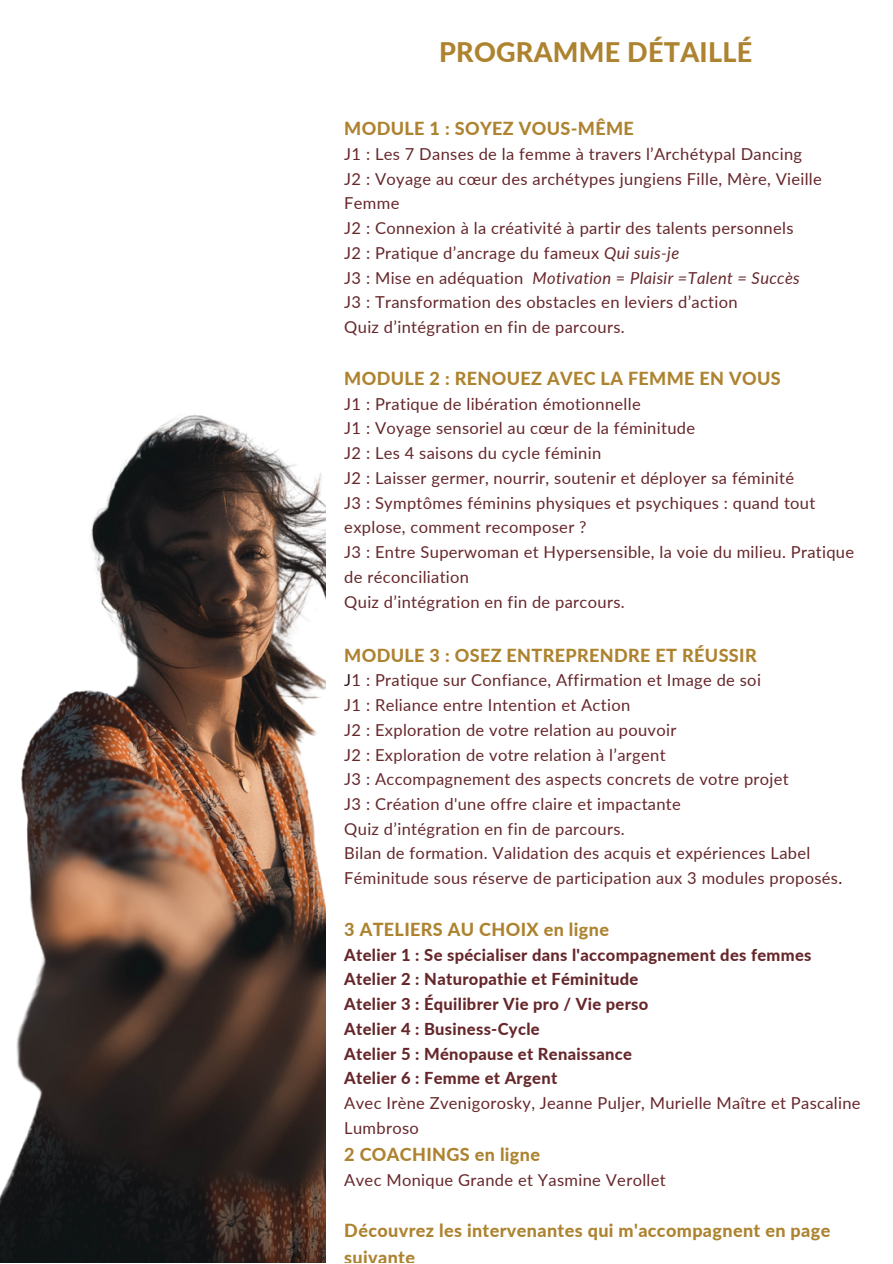
<style>
.page{position:relative;width:893px;height:1264px;background:#fff}
.page>*{position:absolute;margin:0;border:0;box-sizing:border-box;transform-origin:0 0}
.t1{font:800 27px "Lato";letter-spacing:.01em;color:#ad8330}
.t2{font:800 18px/27px "Lato";letter-spacing:.02em;color:#ad8330}
.t3{font:16.5px/24.8px "Lato";letter-spacing:.02em;color:#66272b}
.t4{font:800 16.5px "Lato";letter-spacing:.02em;color:#66272b}
.t5{font:italic 16.5px "Lato";letter-spacing:.02em;color:#66272b}
.s1{font-style:italic}
.s2{font-style:normal}
.s3{color:#321518}
</style>
<div class="page">
<img style="left:0;top:415px;width:325px;height:847px">
<p class="t1" style="left:439px;top:35px;width:315px">PROGRAMME DÉTAILLÉ</p>
<p class="t2" style="left:344px;top:115px;width:291px">MODULE 1 : SOYEZ VOUS-MÊME</p>
<p class="t3" style="left:344px;top:141px;width:459px">J1 : Les 7 Danses de la femme à travers l’Archétypal Dancing</p>
<p class="t3" style="left:344px;top:166px;width:479px">J2 : Voyage au cœur des archétypes jungiens Fille, Mère, Vieille<br>Femme</p>
<p class="t3" style="left:344px;top:215px;width:450px">J2 : Connexion à la créativité à partir des talents personnels</p>
<p class="t3" style="left:344px;top:240px;width:336px">J2 : Pratique d’ancrage du fameux <span class="s1">Qui suis-je</span></p>
<p class="t5" style="left:344px;top:267px;width:457px"><span class="s2">J3 : Mise en adéquation</span> Motivation <span class="s2">=</span> Plaisir =Talent = Succès</p>
<p class="t3" style="left:344px;top:290px;width:395px">J3 : Transformation des obstacles en leviers d’action</p>
<p class="t3" style="left:344px;top:314px;width:282px">Quiz d’intégration en fin de parcours.</p>
<p class="t2" style="left:344px;top:364px;width:438px">MODULE 2 : RENOUEZ AVEC LA FEMME EN VOUS</p>
<p class="t3" style="left:344px;top:391px;width:298px">J1 : Pratique de libération émotionnelle</p>
<p class="t3" style="left:344px;top:415px;width:352px">J1 : Voyage sensoriel au cœur de la féminitude</p>
<p class="t3" style="left:344px;top:440px;width:258px">J2 : Les 4 saisons du cycle féminin</p>
<p class="t3" style="left:344px;top:465px;width:451px">J2 : Laisser germer, nourrir, soutenir et déployer sa féminité</p>
<p class="t3" style="left:344px;top:490px;width:472px">J3 : Symptômes féminins physiques et psychiques : quand tout explose, comment recomposer ?</p>
<p class="t3" style="left:344px;top:539px;width:511px">J3 : Entre Superwoman et Hypersensible, la voie du milieu. Pratique de réconciliation</p>
<p class="t3" style="left:344px;top:588px;width:282px">Quiz d’intégration en fin de parcours.</p>
<p class="t2" style="left:344px;top:641px;width:414px">MODULE 3 : OSEZ ENTREPRENDRE ET RÉUSSIR</p>
<p class="t3" style="left:344px;top:667px;width:418px"><span class="s3">J</span>1 : Pratique sur Confiance, Affirmation et Image de soi</p>
<p class="t3" style="left:344px;top:692px;width:287px">J1 : Reliance entre Intention et Action</p>
<p class="t3" style="left:344px;top:717px;width:333px">J2 : Exploration de votre relation au pouvoir</p>
<p class="t3" style="left:344px;top:741px;width:323px">J2 : Exploration de votre relation à l’argent</p>
<p class="t3" style="left:344px;top:766px;width:446px">J3 : Accompagnement des aspects concrets de votre projet</p>
<p class="t3" style="left:344px;top:791px;width:338px">J3 : Création d'une offre claire et impactante</p>
<p class="t3" style="left:344px;top:816px;width:282px">Quiz d’intégration en fin de parcours.</p>
<p class="t3" style="left:344px;top:840px;width:499px">Bilan de formation. Validation des acquis et expériences Label<br>Féminitude sous réserve de participation aux 3 modules proposés<span class="s3">.</span></p>
<p class="t2" style="left:344px;top:915px;width:266px">3 ATELIERS AU CHOIX en ligne</p>
<p class="t4" style="left:344px;top:944px;width:468px">Atelier 1 : Se spécialiser dans l'accompagnement des femmes</p>
<p class="t4" style="left:344px;top:969px;width:295px">Atelier 2 : Naturopathie et Féminitude</p>
<p class="t4" style="left:344px;top:993px;width:305px">Atelier 3 : Équilibrer Vie pro / Vie perso</p>
<p class="t4" style="left:344px;top:1018px;width:197px">Atelier 4 : Business-Cycle</p>
<p class="t4" style="left:344px;top:1043px;width:289px">Atelier 5 : Ménopause et Renaissance</p>
<p class="t4" style="left:344px;top:1068px;width:214px">Atelier 6 : Femme et Argent</p>
<p class="t3" style="left:344px;top:1090px;width:518px">Avec Irène Zvenigorosky, Jeanne Puljer, Murielle Maître et Pascaline<br>Lumbroso</p>
<p class="t2" style="left:344px;top:1140px;width:197px">2 COACHINGS en ligne</p>
<p class="t3" style="left:344px;top:1166px;width:323px">Avec Monique Grande et Yasmine Verollet</p>
<p class="t2" style="left:344px;top:1216px;width:487px">Découvrez les intervenantes qui m'accompagnent en page suivante</p>
</div>
